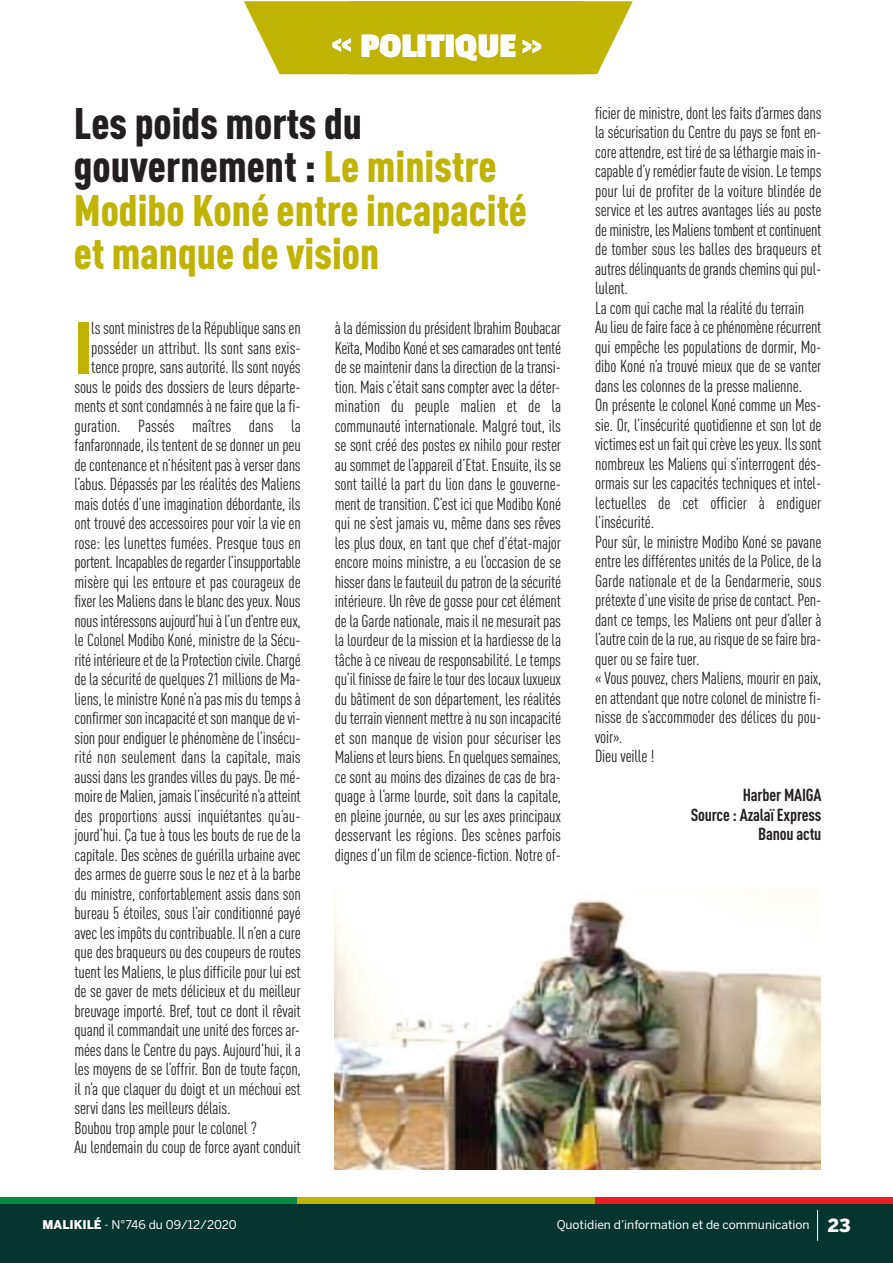
<style>
.page{position:relative;width:893px;height:1263px;background:#fff}
.page>*{position:absolute;margin:0;border:0;box-sizing:border-box;transform-origin:0 0}
.t1{font:900 condensed 72px "DIN Pro";color:#c0b301}
.t2{font:900 condensed 43.5px/43.5px "DIN Pro";color:#c0b301}
.t3{font:700 36px "Passion One";color:#fff}
.t4{font:condensed 17.25px/19.5px "DIN Pro";letter-spacing:-.01em;color:#231f20;text-align:justify}
.t5{font:700 condensed 17.25px/19.5px "DIN Pro";letter-spacing:-.01em;color:#231f20;text-align:right}
.t6{font:12px "Benton Sans";color:#fff}
.s1{color:#231f20}
.s2{font-weight:900}
.s3{font-weight:900;font-size:18px}
</style>
<div class="page">
<div style="left:0;top:1203px;width:893px;height:60px;background:#05352f"></div>
<div style="left:0;top:1197px;width:298px;height:6px;background:#008b43"></div>
<div style="left:298px;top:1197px;width:297px;height:6px;background:#c0b301"></div>
<div style="left:595px;top:1197px;width:297px;height:6px;background:#ee1d23"></div>
<hr style="left:817px;top:1210px;width:1px;height:31px;background:#fff">
<svg style="left:244px;top:1px;width:389px;height:73px;background:#c6ba1b"></svg>
<img style="left:335px;top:888px;width:486px;height:281px">
<h3 class="t3" style="left:361px;top:27px;width:157px">POLITIQUE</h3>
<h2 class="t2" style="left:74px;top:105px;width:455px"><span class="s1">Les poids morts du gouvernement :</span> Le ministre<br>Modibo Koné entre incapacité et manque de vision</h2>
<h1 class="t1" style="left:74px;top:322px;width:20px">I</h1>
<p class="t4" style="left:91px;top:320px;width:211px">lssont ministresdela Républiquesansen</p>
<p class="t4" style="left:91px;top:339px;width:211px">posséder un attribut. Ils sont sans exis-</p>
<p class="t4" style="left:91px;top:359px;width:211px">tence propre, sans autorité. Ils sont noyés</p>
<p class="t4" style="left:74px;top:378px;width:228px">sous le poids des dossiers de leurs départe-</p>
<p class="t4" style="left:74px;top:398px;width:228px">ments et sont condamnés à ne faire que la fi-</p>
<p class="t4" style="left:74px;top:417px;width:228px">guration. Passés maîtres dans la</p>
<p class="t4" style="left:74px;top:437px;width:228px">fanfaronnade, ils tentent de se donner un peu</p>
<p class="t4" style="left:74px;top:456px;width:228px">de contenance et n’hésitent pas à verser dans</p>
<p class="t4" style="left:74px;top:476px;width:228px">l’abus. Dépassés par les réalités des Maliens</p>
<p class="t4" style="left:74px;top:495px;width:228px">mais dotés d’une imagination débordante, ils</p>
<p class="t4" style="left:74px;top:515px;width:228px">ont trouvé des accessoires pour voir la vie en</p>
<p class="t4" style="left:74px;top:534px;width:228px">rose: les lunettes fumées. Presque tous en</p>
<p class="t4" style="left:74px;top:554px;width:228px">portent. Incapablesderegarder l’insupportable</p>
<p class="t4" style="left:74px;top:573px;width:228px">misère qui les entoure et pas courageux de</p>
<p class="t4" style="left:74px;top:593px;width:228px">fixer les Maliensdansleblancdesyeux. Nous</p>
<p class="t4" style="left:74px;top:612px;width:228px">nousintéressonsaujourd’huiàl’und’entreeux,</p>
<p class="t4" style="left:74px;top:632px;width:228px">le Colonel Modibo Koné, ministre de la Sécu-</p>
<p class="t4" style="left:74px;top:651px;width:228px">ritéintérieureetdela Protectioncivile.Chargé</p>
<p class="t4" style="left:74px;top:671px;width:228px">de la sécurité de quelques 21 millions de Ma-</p>
<p class="t4" style="left:74px;top:690px;width:228px">liens, le ministre Koné n’a pas mis du temps à</p>
<p class="t4" style="left:74px;top:710px;width:228px">confirmersonincapacitéetsonmanquedevi-</p>
<p class="t4" style="left:74px;top:729px;width:228px">sion pour endiguer le phénomène de l’insécu-</p>
<p class="t4" style="left:74px;top:749px;width:228px">rité non seulement dans la capitale, mais</p>
<p class="t4" style="left:74px;top:768px;width:228px">aussi dans les grandes villes du pays. De mé-</p>
<p class="t4" style="left:74px;top:788px;width:228px">moirede Malien, jamaisl’insécuritén’aatteint</p>
<p class="t4" style="left:74px;top:807px;width:228px">des proportions aussi inquiétantes qu’au-</p>
<p class="t4" style="left:74px;top:827px;width:228px">jourd’hui. Ça tue à tous les bouts de rue de la</p>
<p class="t4" style="left:74px;top:846px;width:228px">capitale. Des scènes de guérilla urbaine avec</p>
<p class="t4" style="left:74px;top:866px;width:228px">des armes de guerre sous le nez et à la barbe</p>
<p class="t4" style="left:74px;top:885px;width:228px">du ministre, confortablement assis dans son</p>
<p class="t4" style="left:74px;top:905px;width:228px">bureau 5 étoiles, sous l’air conditionné payé</p>
<p class="t4" style="left:74px;top:924px;width:228px">avec les impôts du contribuable. Il n’en a cure</p>
<p class="t4" style="left:74px;top:944px;width:228px">que des braqueurs ou des coupeurs de routes</p>
<p class="t4" style="left:74px;top:963px;width:228px">tuent les Maliens, le plus difficile pour lui est</p>
<p class="t4" style="left:74px;top:983px;width:228px">de se gaver de mets délicieux et du meilleur</p>
<p class="t4" style="left:74px;top:1002px;width:228px">breuvage importé. Bref, tout ce dont il rêvait</p>
<p class="t4" style="left:74px;top:1022px;width:227px">quand il commandait une unité des forces ar-</p>
<p class="t4" style="left:74px;top:1041px;width:228px">mées dans le Centre du pays. Aujourd’hui, il a</p>
<p class="t4" style="left:74px;top:1061px;width:228px">les moyens de se l’offrir. Bon de toute façon,</p>
<p class="t4" style="left:74px;top:1080px;width:228px">il n’a que claquer du doigt et un méchoui est</p>
<p class="t4" style="left:74px;top:1100px;width:158px">servi dans les meilleurs délais.</p>
<p class="t4" style="left:74px;top:1119px;width:184px">Boubou trop ample pour le colonel ?</p>
<p class="t4" style="left:74px;top:1139px;width:228px">Au lendemain du coup de force ayant conduit</p>
<p class="t4" style="left:335px;top:320px;width:228px">àladémissionduprésident Ibrahim Boubacar Keïta,Modibo Konéetsescamaradesont tenté de se maintenir dans la direction de la transi&shy;tion. Mais c’était sans compter avec la déter&shy;mination du peuple malien et de la communauté internationale. Malgré tout, ils se sont créé des postes ex nihilo pour rester au sommet de l’appareil d’Etat. Ensuite, ils se sont taillé la part du lion dans le gouverne&shy;ment de transition. C’est ici que Modibo Koné qui ne s’est jamais vu, même dans ses rêves les plus doux, en tant que chef d’état-major encore moins ministre, a eu l’occasion de se hisserdanslefauteuildupatrondelasécurité intérieure. Un rêve de gosse pour cet élément de la Garde nationale, mais il ne mesurait pas la lourdeur de la mission et la hardiesse de la tâche à ce niveau de responsabilité. Le temps qu’il finissedefaireletourdeslocauxluxueux du bâtiment de son département, les réalités duterrainviennentmettreànusonincapacité et son manque de vision pour sécuriser les Malienset leursbiens.Enquelquessemaines, ce sont au moins des dizaines de cas de bra&shy;quage à l’arme lourde, soit dans la capitale, en pleine journée, ou sur les axes principaux desservant les régions. Des scènes parfois dignes d’un film de science-fiction. Notre of-</p>
<p class="t4" style="left:595px;top:104px;width:228px;text-align:left">ficier de ministre, dont les faits d’armes dans la sécurisation du Centre du pays se font en&shy;coreattendre,est tirédesaléthargie maisin&shy;capabled’yremédier fautedevision.Letemps pour lui de profiter de la voiture blindée de service et les autres avantages liés au poste deministre, lesMalienstombentetcontinuent de tomber sous les balles des braqueurs et autresdélinquantsdegrandscheminsquipul&shy;lulent.<br>La com qui cache mal la réalité du terrain Aulieudefairefaceàcephénomènerécurrent qui empêche les populations de dormir, Mo&shy;dibo Koné n’a trouvé mieux que de se vanter dans les colonnes de la presse malienne.<br>On présente le colonel Koné comme un Mes&shy;sie. Or, l’insécurité quotidienne et son lot de victimesestunfaitquicrèvelesyeux. Ilssont nombreux les Maliens qui s’interrogent dés&shy;ormais sur les capacités techniques et intel&shy;lectuelles de cet officier à endiguer l’insécurité.<br>Pour sûr, le ministre Modibo Koné se pavane entre les différentes unités de la Police, de la Garde nationale et de la Gendarmerie, sous prétexted’unevisitedeprisedecontact. Pen&shy;dant ce temps, les Maliens ont peur d’aller à l’autrecoindelarue,aurisquedesefairebra&shy;quer ou se faire tuer.<br>« Vous pouvez, chers Maliens, mourir en paix, en attendant que notre colonel de ministre fi&shy;nisse de s’accommoder des délices du pou&shy;voir».<br>Dieu veille !</p>
<p class="t5" style="left:691px;top:787px;width:132px">Harber MAIGA<br>Source : Azalaï Express<br>Banou actu</p>
<p class="t6" style="left:43px;top:1218px;width:196px"><span class="s2">MALIKILÉ</span> - N°746 du 09/12/2020</p>
<p class="t6" style="left:557px;top:1218px;width:295px">Quotidien d’information et de communication <span class="s3">23</span></p>
</div>
